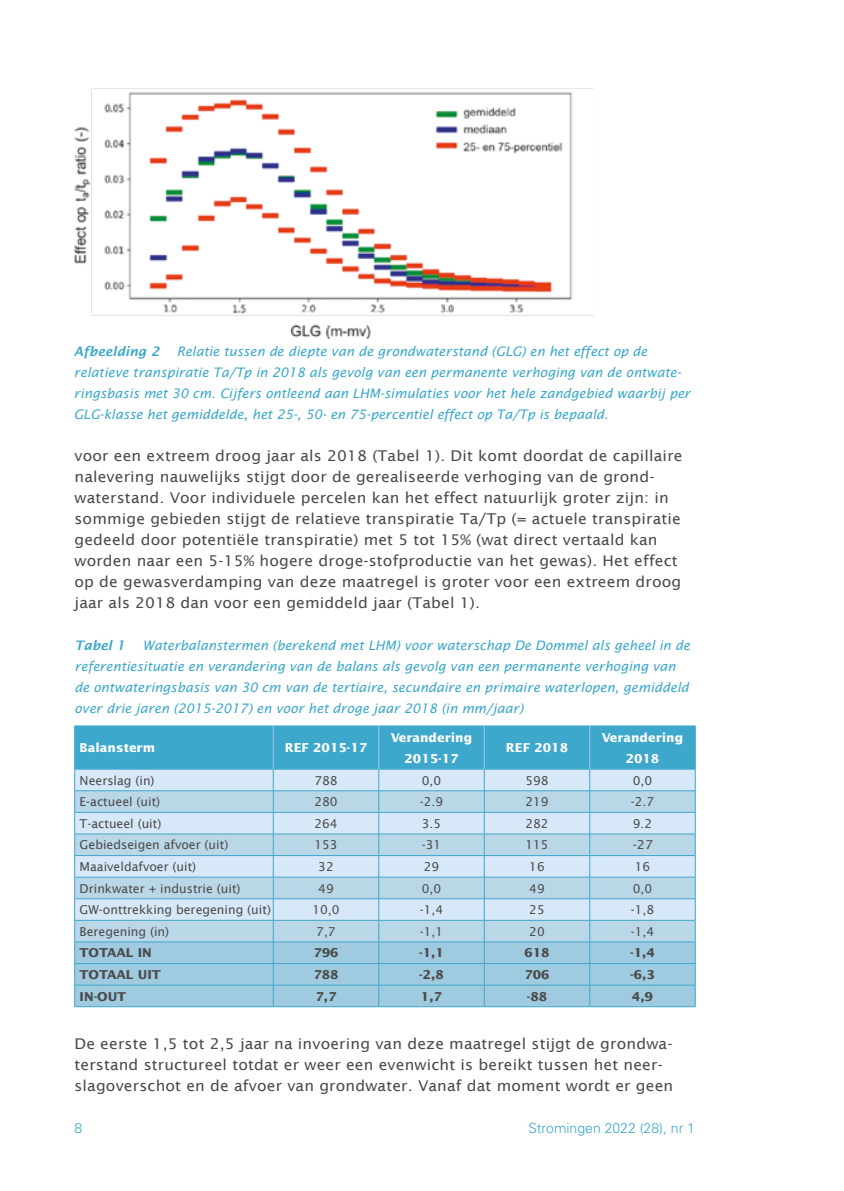
<style>
.page{position:relative;width:844px;height:1191px;background:#fff}
.page>*{position:absolute;margin:0;border:0;box-sizing:border-box;transform-origin:0 0}
.t1{font:14.88px/21px "Lucida Sans";letter-spacing:.01em;color:#4a4a49;scale:1.05 1}
.t2{font:300 14px "Univers";color:#3da8cb}
.t3{font:italic 13.12px/21px "Lucida Sans";color:#3da8cb}
.t4{font:italic 600 13.12px "Lucida Sans";color:#3da8cb}
.t5{font:12.25px "Lucida Sans";color:#4a4a49}
.t6{font:700 12.25px "Lucida Sans";color:#4a4a49}
.t7{font:700 12.25px/21px "Lucida Sans";color:#fff;text-align:center}
.t8{font:12.25px "Lucida Sans";color:#4a4a49;scale:1.05 1}
</style>
<div class="page">
<hr style="left:74px;top:725px;width:199px;height:1px;background:#3da8cb">
<hr style="left:273px;top:725px;width:105px;height:1px;background:#3da8cb">
<hr style="left:378px;top:725px;width:106px;height:1px;background:#3da8cb">
<hr style="left:484px;top:725px;width:105px;height:1px;background:#3da8cb">
<hr style="left:589px;top:725px;width:106px;height:1px;background:#3da8cb">
<svg style="left:74px;top:726px;width:621px;height:280px;background:#a4cfe5"></svg>
<hr style="left:74px;top:1006px;width:199px;height:1px;background:#3da8cb">
<hr style="left:273px;top:1006px;width:105px;height:1px;background:#3da8cb">
<hr style="left:378px;top:1006px;width:106px;height:1px;background:#3da8cb">
<hr style="left:484px;top:1006px;width:105px;height:1px;background:#3da8cb">
<hr style="left:589px;top:1006px;width:106px;height:1px;background:#3da8cb">
<hr style="left:273px;top:726px;width:1px;height:43px;background:#a0cbee">
<hr style="left:378px;top:726px;width:1px;height:43px;background:#a0cbee">
<hr style="left:483px;top:726px;width:1px;height:43px;background:#a0cbee">
<hr style="left:589px;top:726px;width:1px;height:43px;background:#a0cbee">
<img style="left:74px;top:88px;width:520px;height:251px">
<p class="t4" style="left:74px;top:344px;width:87px">Afbeelding 2</p>
<p class="t3" style="left:74px;top:341px;width:618px;text-indent:103px">Relatie tussen de diepte van de grondwaterstand (GLG) en het effect op de relatieve transpiratie Ta/Tp in 2018 als gevolg van een permanente verhoging van de ontwate&shy;ringsbasis met 30 cm. Cijfers ontleend aan LHM-simulaties voor het hele zandgebied waarbij per GLG-klasse het gemiddelde, het 25-, 50- en 75-percentiel effect op Ta/Tp is bepaald.</p>
<p class="t1" style="left:74px;top:445px;width:580px">voor een extreem droog jaar als 2018 (Tabel 1). Dit komt doordat de capillaire nalevering nauwelijks stijgt door de gerealiseerde verhoging van de grond&shy;waterstand. Voor individuele percelen kan het effect natuurlijk groter zijn: in sommige gebieden stijgt de relatieve transpiratie Ta/Tp (= actuele transpiratie gedeeld door potentiële transpiratie) met 5 tot 15% (wat direct vertaald kan worden naar een 5-15% hogere droge-stofproductie van het gewas). Het effect op de gewasverdamping van deze maatregel is groter voor een extreem droog jaar als 2018 dan voor een gemiddeld jaar (Tabel 1).</p>
<p class="t3" style="left:74px;top:635px;width:617px;text-indent:68px">Waterbalanstermen (berekend met LHM) voor waterschap De Dommel als geheel in de referentiesituatie en verandering van de balans als gevolg van een permanente verhoging van de ontwateringsbasis van 30 cm van de tertiaire, secundaire en primaire waterlopen, gemiddeld over drie jaren (2015-2017) en voor het droge jaar 2018 (in mm/jaar)</p>
<p class="t4" style="left:74px;top:638px;width:52px">Tabel 1</p>
<p class="t7" style="left:80px;top:737px;width:77px">Balansterm</p>
<p class="t7" style="left:285px;top:737px;width:84px">REF 2015-17</p>
<p class="t7" style="left:390px;top:727px;width:83px">Verandering<br>2015-17</p>
<p class="t7" style="left:506px;top:737px;width:64px">REF 2018</p>
<p class="t7" style="left:601px;top:727px;width:83px">Verandering<br>2018</p>
<p class="t5" style="left:80px;top:773px;width:76px">Neerslag (in)</p>
<p class="t5" style="left:314px;top:773px;width:25px">788</p>
<p class="t5" style="left:421px;top:773px;width:21px">0,0</p>
<p class="t5" style="left:525px;top:773px;width:25px">598</p>
<p class="t5" style="left:632px;top:773px;width:21px">0,0</p>
<p class="t5" style="left:80px;top:795px;width:82px">E-actueel (uit)</p>
<p class="t5" style="left:314px;top:795px;width:25px">280</p>
<p class="t5" style="left:420px;top:795px;width:25px">-2.9</p>
<p class="t5" style="left:525px;top:795px;width:25px">219</p>
<p class="t5" style="left:630px;top:795px;width:25px">-2.7</p>
<p class="t5" style="left:80px;top:816px;width:83px">T-actueel (uit)</p>
<p class="t5" style="left:314px;top:816px;width:25px">264</p>
<p class="t5" style="left:421px;top:816px;width:21px">3.5</p>
<p class="t5" style="left:525px;top:816px;width:25px">282</p>
<p class="t5" style="left:632px;top:816px;width:21px">9.2</p>
<p class="t5" style="left:80px;top:838px;width:150px">Gebiedseigen afvoer (uit)</p>
<p class="t5" style="left:314px;top:838px;width:25px">153</p>
<p class="t5" style="left:421px;top:838px;width:21px">-31</p>
<p class="t5" style="left:525px;top:838px;width:25px">115</p>
<p class="t8" style="left:632px;top:838px;width:21px">-27</p>
<p class="t5" style="left:80px;top:859px;width:118px">Maaiveldafvoer (uit)</p>
<p class="t5" style="left:318px;top:859px;width:17px">32</p>
<p class="t5" style="left:423px;top:859px;width:17px">29</p>
<p class="t5" style="left:529px;top:859px;width:17px">16</p>
<p class="t5" style="left:634px;top:859px;width:17px">16</p>
<p class="t5" style="left:80px;top:881px;width:162px">Drinkwater + industrie (uit)</p>
<p class="t5" style="left:318px;top:881px;width:17px">49</p>
<p class="t5" style="left:421px;top:881px;width:21px">0,0</p>
<p class="t5" style="left:529px;top:881px;width:17px">49</p>
<p class="t5" style="left:632px;top:881px;width:21px">0,0</p>
<p class="t5" style="left:80px;top:903px;width:193px">GW-onttrekking beregening (uit)</p>
<p class="t5" style="left:312px;top:903px;width:29px">10,0</p>
<p class="t5" style="left:419px;top:903px;width:25px">-1,4</p>
<p class="t5" style="left:529px;top:903px;width:17px">25</p>
<p class="t5" style="left:630px;top:903px;width:25px">-1,8</p>
<p class="t5" style="left:80px;top:924px;width:91px">Beregening (in)</p>
<p class="t5" style="left:316px;top:924px;width:21px">7,7</p>
<p class="t5" style="left:419px;top:924px;width:25px">-1,1</p>
<p class="t5" style="left:529px;top:924px;width:17px">20</p>
<p class="t5" style="left:630px;top:924px;width:25px">-1,4</p>
<p class="t6" style="left:80px;top:946px;width:74px">TOTAAL IN</p>
<p class="t6" style="left:313px;top:946px;width:27px">796</p>
<p class="t6" style="left:419px;top:946px;width:26px">-1,1</p>
<p class="t6" style="left:524px;top:946px;width:27px">618</p>
<p class="t6" style="left:630px;top:946px;width:26px">-1,4</p>
<p class="t6" style="left:80px;top:967px;width:83px">TOTAAL UIT</p>
<p class="t6" style="left:313px;top:967px;width:27px">788</p>
<p class="t6" style="left:419px;top:967px;width:26px">-2,8</p>
<p class="t6" style="left:524px;top:967px;width:27px">706</p>
<p class="t6" style="left:630px;top:967px;width:26px">-6,3</p>
<p class="t6" style="left:80px;top:989px;width:48px">IN-OUT</p>
<p class="t6" style="left:315px;top:989px;width:23px">7,7</p>
<p class="t6" style="left:421px;top:989px;width:23px">1,7</p>
<p class="t6" style="left:526px;top:989px;width:22px">-88</p>
<p class="t6" style="left:631px;top:989px;width:23px">4,9</p>
<p class="t1" style="left:74px;top:1033px;width:571px">De eerste 1,5 tot 2,5 jaar na invoering van deze maatregel stijgt de grondwa&shy;terstand structureel totdat er weer een evenwicht is bereikt tussen het neer&shy;slagoverschot en de afvoer van grondwater. Vanaf dat moment wordt er geen</p>
<p class="t2" style="left:74px;top:1120px;width:9px">8</p>
<p class="t2" style="left:528px;top:1120px;width:168px">Stromingen 2022 (28), nr 1</p>
</div>
